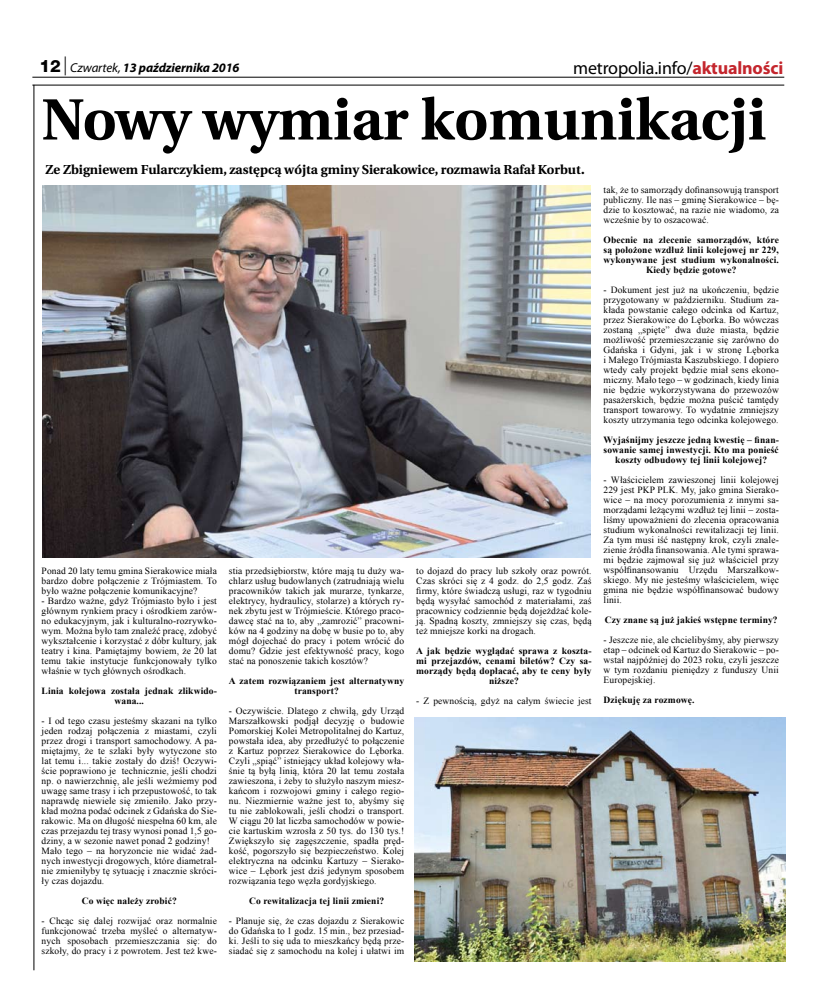
<style>
.page{position:relative;width:820px;height:993px;background:#fff}
.page>*{position:absolute;margin:0;border:0;box-sizing:border-box;transform-origin:0 0}
.t1{font:700 58px "Heuristica";color:#000}
.t2{font:18px "Myriad Pro";letter-spacing:-.01em;color:#000}
.t3{font:700 13px "Heuristica";color:#000}
.t4{font:italic 700 12.9px "Myriad Pro";letter-spacing:-.01em;color:#000}
.t5{font:9.5px/10px "Times New Roman";letter-spacing:.01em;color:#000;text-align:justify}
.t6{font:700 9.5px/10px "Times New Roman";letter-spacing:.01em;color:#000;text-align:center}
.s1{font-family:"Helvetica Neue LT Com";font-weight:800;font-style:normal;font-size:17px}
.s2{font-family:"Sylfaen";font-weight:400;font-style:normal;font-size:18px}
.s3{font-weight:400}
.s4{font-weight:700;color:#c4262d}
</style>
<div class="page">
<hr style="left:32px;top:77px;width:752px;height:1px;background:#000">
<hr style="left:32px;top:85px;width:752px;height:1px;background:#000">
<hr style="left:34px;top:85px;width:1px;height:884px;background:#000">
<img style="left:43px;top:186px;width:547px;height:371px">
<img style="left:414px;top:717px;width:371px;height:244px">
<h3 class="t4" style="left:39px;top:59px;width:201px"><span class="s1">12</span><span class="s2">|</span> <span class="s3">Czwartek,</span> 13 października 2016</h3>
<h2 class="t2" style="left:573px;top:57px;width:211px">metropolia.info/<span class="s4">aktualności</span></h2>
<h1 class="t1" style="left:42px;top:73px;width:725px">Nowy wymiar komunikacji</h1>
<h3 class="t3" style="left:46px;top:159px;width:540px">Ze Zbigniewem Fularczykiem, zastępcą wójta gminy Sierakowice, rozmawia Rafał Korbut.</h3>
<p class="t5" style="left:42px;top:565px;width:177px">Ponad 20 laty temu gmina Sierakowice miała bardzo dobre połączenie z Trójmiastem. To było ważne połączenie komunikacyjne?</p>
<p class="t5" style="left:42px;top:595px;width:177px">- Bardzo ważne, gdyż Trójmiasto było i jest głównym rynkiem pracy i ośrodkiem zarów&shy;no edukacyjnym, jak i kulturalno-rozrywko&shy;wym. Można było tam znaleźć pracę, zdobyć wykształcenie i korzystać z dóbr kultury, jak teatry i kina. Pamiętajmy bowiem, że 20 lat temu takie instytucje funkcjonowały tylko właśnie w tych głównych ośrodkach.</p>
<p class="t6" style="left:42px;top:685px;width:177px">Linia kolejowa została jednak zlikwido&shy;wana...</p>
<p class="t5" style="left:42px;top:715px;width:177px;text-align:left">- I od tego czasu jesteśmy skazani na tylko jeden rodzaj połączenia z miastami, czyli przez drogi i transport samochodowy. A pa&shy;miętajmy, że te szlaki były wytyczone sto lat temu i... takie zostały do dziś! Oczywi&shy;ście poprawiono je technicznie, jeśli chodzi np. o nawierzchnię, ale jeśli weźmiemy pod uwagę same trasy i ich przepustowość, to tak naprawdę niewiele się zmieniło. Jako przy&shy;kład można podać odcinek z Gdańska do Sie&shy;rakowic. Ma on długość niespełna 60 km, ale czas przejazdu tej trasy wynosi ponad 1,5 go&shy;dziny, a w sezonie nawet ponad 2 godziny!<br>Mało tego – na horyzoncie nie widać żad&shy;nych inwestycji drogowych, które diametral&shy;nie zmieniłyby tę sytuację i znacznie skróci&shy;ły czas dojazdu.</p>
<p class="t6" style="left:82px;top:895px;width:96px">Co więc należy zrobić?</p>
<p class="t5" style="left:42px;top:915px;width:177px">- Chcąc się dalej rozwijać oraz normalnie funkcjonować trzeba myśleć o alternatyw&shy;nych sposobach przemieszczania się: do szkoły, do pracy i z powrotem. Jest też kwe-</p>
<p class="t5" style="left:229px;top:565px;width:177px">stia przedsiębiorstw, które mają tu duży wa&shy;chlarz usług budowlanych (zatrudniają wielu pracowników takich jak murarze, tynkarze, elektrycy, hydraulicy, stolarze) a których ry&shy;nek zbytu jest w Trójmieście. Którego praco&shy;dawcę stać na to, aby „zamrozić” pracowni&shy;ków na 4 godziny na dobę w busie po to, aby mógł dojechać do pracy i potem wrócić do domu? Gdzie jest efektywność pracy, kogo stać na ponoszenie takich kosztów?</p>
<p class="t6" style="left:229px;top:675px;width:177px">A zatem rozwiązaniem jest alternatywny transport?</p>
<p class="t5" style="left:229px;top:705px;width:177px">- Oczywiście. Dlatego z chwilą, gdy Urząd Marszałkowski podjął decyzję o budowie Pomorskiej Kolei Metropolitalnej do Kartuz, powstała idea, aby przedłużyć to połączenie z Kartuz poprzez Sierakowice do Lęborka.<br>Czyli „spiąć” istniejący układ kolejowy wła&shy;śnie tą byłą linią, która 20 lat temu została zawieszona, i żeby to służyło naszym miesz&shy;kańcom i rozwojowi gminy i całego regio&shy;nu. Niezmiernie ważne jest to, abyśmy się tu nie zablokowali, jeśli chodzi o transport.<br>W ciągu 20 lat liczba samochodów w powie&shy;cie kartuskim wzrosła z 50 tys. do 130 tys.!<br>Zwiększyło się zagęszczenie, spadła pręd&shy;kość, pogorszyło się bezpieczeństwo. Kolej elektryczna na odcinku Kartuzy – Sierako&shy;wice – Lębork jest dziś jedynym sposobem rozwiązania tego węzła gordyjskiego.</p>
<p class="t6" style="left:249px;top:895px;width:136px">Co rewitalizacja tej linii zmieni?</p>
<p class="t5" style="left:229px;top:915px;width:177px">- Planuje się, że czas dojazdu z Sierakowic do Gdańska to 1 godz. 15 min., bez przesiad&shy;ki. Jeśli to się uda to mieszkańcy będą prze&shy;siadać się z samochodu na kolej i ułatwi im</p>
<p class="t5" style="left:416px;top:565px;width:177px">to dojazd do pracy lub szkoły oraz powrót.<br>Czas skróci się z 4 godz. do 2,5 godz. Zaś firmy, które świadczą usługi, raz w tygodniu będą wysyłać samochód z materiałami, zaś pracownicy codziennie będą dojeżdżać kole&shy;ją. Spadną koszty, zmniejszy się czas, będą też mniejsze korki na drogach.</p>
<p class="t6" style="left:416px;top:645px;width:177px">A jak będzie wyglądać sprawa z koszta&shy;mi przejazdów, cenami biletów? Czy sa&shy;morządy będą dopłacać, aby te ceny były niższe?</p>
<p class="t5" style="left:416px;top:695px;width:177px">- Z pewnością, gdyż na całym świecie jest</p>
<p class="t5" style="left:603px;top:184px;width:177px">tak, że to samorządy dofinansowują transport publiczny. Ile nas – gminę Sierakowice – bę&shy;dzie to kosztować, na razie nie wiadomo, za wcześnie by to oszacować.</p>
<p class="t6" style="left:603px;top:234px;width:177px">Obecnie na zlecenie samorządów, które są położone wzdłuż linii kolejowej nr 229, wykonywane jest studium wykonalności.<br>Kiedy będzie gotowe?</p>
<p class="t5" style="left:603px;top:284px;width:177px">- Dokument jest już na ukończeniu, będzie przygotowany w październiku. Studium za&shy;kłada powstanie całego odcinka od Kartuz, przez Sierakowice do Lęborka. Bo wówczas zostaną „spięte” dwa duże miasta, będzie możliwość przemieszczanie się zarówno do Gdańska i Gdyni, jak i w stronę Lęborka i Małego Trójmiasta Kaszubskiego. I dopiero wtedy cały projekt będzie miał sens ekono&shy;miczny. Mało tego – w godzinach, kiedy linia nie będzie wykorzystywana do przewozów pasażerskich, będzie można puścić tamtędy transport towarowy. To wydatnie zmniejszy koszty utrzymania tego odcinka kolejowego.</p>
<p class="t6" style="left:603px;top:434px;width:177px">Wyjaśnijmy jeszcze jedną kwestię – finan&shy;sowanie samej inwestycji. Kto ma ponieść koszty odbudowy tej linii kolejowej?</p>
<p class="t5" style="left:603px;top:474px;width:177px">- Właścicielem zawieszonej linii kolejowej 229 jest PKP PLK. My, jako gmina Sierako&shy;wice – na mocy porozumienia z innymi sa&shy;morządami leżącymi wzdłuż tej linii – zosta&shy;liśmy upoważnieni do zlecenia opracowania studium wykonalności rewitalizacji tej linii.<br>Za tym musi iść następny krok, czyli znale&shy;zienie źródła finansowania. Ale tymi sprawa&shy;mi będzie zajmował się już właściciel przy współfinansowaniu Urzędu Marszałkow&shy;skiego. My nie jesteśmy właścicielem, więc gmina nie będzie współfinansować budowy linii.</p>
<p class="t6" style="left:604px;top:614px;width:174px">Czy znane są już jakieś wstępne terminy?</p>
<p class="t5" style="left:603px;top:634px;width:177px">- Jeszcze nie, ale chcielibyśmy, aby pierwszy etap – odcinek od Kartuz do Sierakowic – po&shy;wstał najpóźniej do 2023 roku, czyli jeszcze w tym rozdaniu pieniędzy z funduszy Unii Europejskiej.</p>
<p class="t6" style="left:603px;top:694px;width:92px">Dziękuję za rozmowę.</p>
</div>
